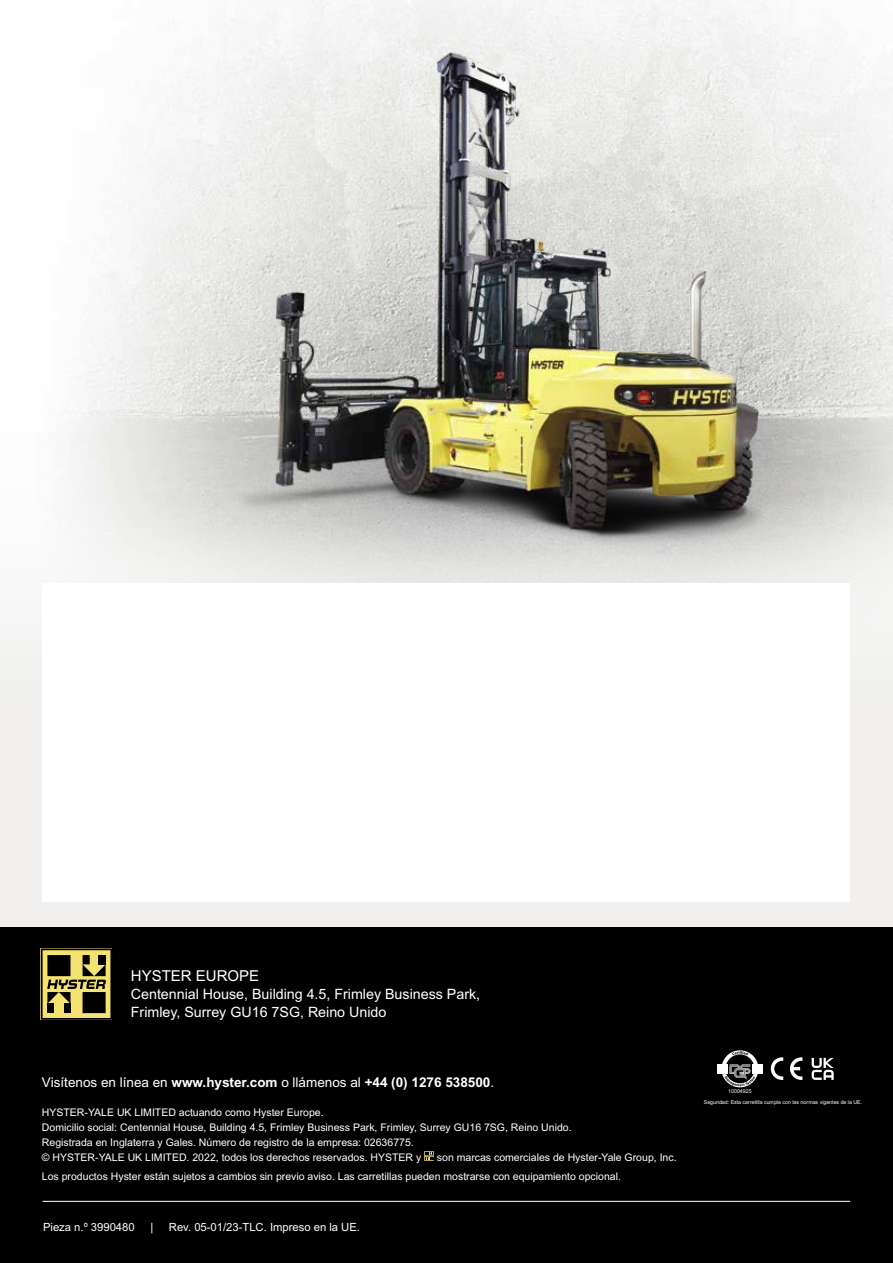
<style>
.page{position:relative;width:893px;height:1263px;background:#fff}
.page>*{position:absolute;margin:0;border:0;box-sizing:border-box;transform-origin:0 0}
.t1{font:15px "Arial MT Std";color:#fff}
.t2{font:14.25px/18px "Arial MT Std";color:#fff}
.t3{font:13.5px "Arial MT Std";color:#fff}
.t4{font:11.25px "Arial MT Std";color:#fff}
.t5{font:10.5px/15px "Arial MT Std";color:#fff}
.t6{font:5.25px/10.2px "Arial MT Pro";color:#fff}
.s1{font-weight:700}
</style>
<div class="page">
<div style="left:0;top:927px;width:893px;height:336px;background:#000"></div>
<img style="left:77px;top:0;width:816px;height:413px">
<svg style="left:0;top:413px;width:893px;height:514px;fill:#f1f0ef"></svg>
<div style="left:42px;top:583px;width:808px;height:318px;background:#fff"></div>
<img style="left:209px;top:26px;width:616px;height:549px">
<svg style="left:812px;top:1058px;width:22px;height:22px"></svg>
<svg style="left:717px;top:1050px;width:45px;height:37px"></svg>
<svg style="left:790px;top:1057px;width:12px;height:23px"></svg>
<svg style="left:771px;top:1057px;width:12px;height:23px"></svg>
<svg style="left:424px;top:1151px;width:10px;height:10px"></svg>
<svg style="left:41px;top:948px;width:71px;height:72px"></svg>
<div style="left:47px;top:955px;width:24px;height:21px;background:#000"></div>
<hr style="left:43px;top:1201px;width:807px;height:1px;background:#fff">
<h1 class="t1" style="left:131px;top:967px;width:130px">HYSTER EUROPE</h1>
<h2 class="t2" style="left:131px;top:985px;width:351px">Centennial House, Building 4.5, Frimley Business Park,<br>Frimley, Surrey GU16 7SG, Reino Unido</h2>
<p class="t3" style="left:42px;top:1075px;width:454px">Visítenos en línea en <span class="s1">www.hyster.com</span> o llámenos al <span class="s1">+44 (0) 1276 538500</span>.</p>
<p class="t5" style="left:42px;top:1104px;width:531px">HYSTER-YALE UK LIMITED actuando como Hyster Europe.<br>Domicilio social: Centennial House, Building 4.5, Frimley Business Park, Frimley, Surrey GU16 7SG, Reino Unido.<br>Registrada en Inglaterra y Gales. Número de registro de la empresa: 02636775.<br>© HYSTER-YALE UK LIMITED. 2022, todos los derechos reservados. HYSTER y</p>
<p class="t5" style="left:42px;top:1147px;width:636px;line-height:19.2px;text-indent:395px">son marcas comerciales de Hyster-Yale Group, Inc.<br>Los productos Hyster están sujetos a cambios sin previo aviso. Las carretillas pueden mostrarse con equipamiento opcional.</p>
<p class="t4" style="left:43px;top:1221px;width:93px">Pieza n.º 3990480</p>
<p class="t4" style="left:150px;top:1221px;width:4px">|</p>
<p class="t4" style="left:169px;top:1221px;width:193px">Rev. 05-01/23-TLC. Impreso en la UE.</p>
<p class="t6" style="left:704px;top:1086px;width:160px;text-indent:24px">10004925<br>Seguridad: Esta carretilla cumple con las normas vigentes de la UE.</p>
</div>
